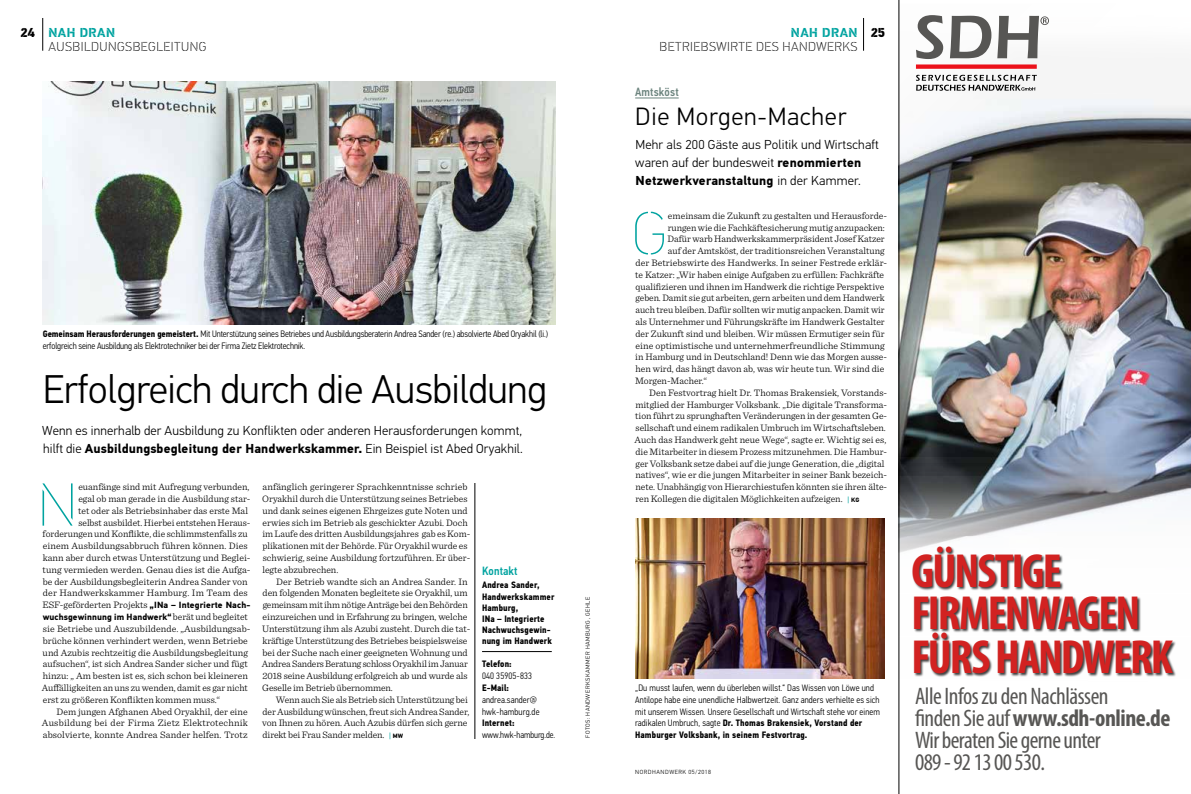
<style>
.page{position:relative;width:1191px;height:794px;background:#fff}
.page>*{position:absolute;margin:0;border:0;box-sizing:border-box;transform-origin:0 0}
.t1{font:100 60.7px "PF Din Stencil";color:#00a3a0}
.t2{font:700 condensed 48.1px/43.1px "Myriad Pro";letter-spacing:-.04em;color:#d22221}
.t3{font:300 40px "PF Din Text Pro";letter-spacing:-.01em;color:#000}
.t4{font:300 25px "PF Din Text Pro";letter-spacing:.03em;color:#000}
.t5{font:condensed 23.9px/21.8px "Myriad Pro";letter-spacing:-.025em;color:#575654}
.t6{font:300 13px/18px "PF Din Text Pro";letter-spacing:.01em;color:#000}
.t7{font:100 13px "PF Din Stencil";letter-spacing:.035em;color:#000}
.t8{font:700 13px "PF Din Stencil";letter-spacing:.035em;color:#00a3a0}
.t9{font:900 13px "PF Din Stencil";color:#000}
.t10{font:500 12px "PF Din Text Cond Pro";letter-spacing:.01em;color:#6c847e}
.t11{font:500 12px "PF Din Text Cond Pro";letter-spacing:.01em;color:#00a3a0}
.t12{font:300 9.8px/11.8px "Sentinel";color:#000}
.t13{font:300 9.3px/11.8px "PF Din Text Cond Pro";letter-spacing:.01em;color:#000}
.t14{font:300 9.3px/11.8px "PF Din Text Cond Pro";letter-spacing:-.01em;color:#000}
.t15{font:700 9.3px/11.1px "PF Din Text Cond Pro";letter-spacing:.01em;color:#000}
.t16{font:700 9px "PF Din Text Pro";letter-spacing:.01em;color:#000}
.t17{font:300 6px "PF Din Text Pro";letter-spacing:.09em;color:#000}
.s1{font-weight:700}
.s2{font-family:"PF Din Text Pro";font-weight:400;font-size:7.6px;color:#00a3a0}
.s3{font-family:"PF Din Text Pro";font-weight:700;font-size:6.2px}
.s4{font-family:"PF Din Text Pro";font-weight:700;font-size:9px}
.s5{font-family:"Sentinel";font-weight:300;font-size:9.8px}
</style>
<div class="page">
<img style="left:43px;top:81px;width:513px;height:244px">
<img style="left:635px;top:519px;width:249px;height:160px">
<img style="left:899px;top:98px;width:292px;height:360px">
<img style="left:899px;top:458px;width:292px;height:264px">
<img style="left:899px;top:5px;width:217px;height:216px">
<svg style="left:916px;top:75px;width:120px;height:16px"></svg>
<div style="left:916px;top:64px;width:120px;height:5px;background:#ec111a"></div>
<svg style="left:916px;top:15px;width:133px;height:44px"></svg>
<div style="left:912px;top:546px;width:264px;height:131px;background:#000;opacity:.75"></div>
<hr style="left:898px;top:0;width:1px;height:794px;background:#000">
<hr style="left:863px;top:18px;width:1px;height:33px;background:#000">
<hr style="left:482px;top:651px;width:70px;height:1px;background:#000">
<hr style="left:635px;top:97px;width:43px;height:1px;background:#6c847e">
<hr style="left:475px;top:483px;width:1px;height:255px;background:#000">
<hr style="left:43px;top:18px;width:1px;height:33px;background:#000">
<h3 class="t9" style="left:21px;top:25px;width:16px">24</h3>
<h3 class="t8" style="left:48px;top:25px;width:68px">NAH DRAN</h3>
<h3 class="t7" style="left:48px;top:39px;width:160px">AUSBILDUNGSBEGLEITUNG</h3>
<p class="t14" style="left:43px;top:328px;width:506px"><span class="s1">Gemeinsam Herausforderungen gemeistert.</span> Mit Unterstützung seines Betriebes und Ausbildungsberaterin Andrea Sander (re.) absolvierte Abed Oryakhil (li.) erfolgreich seine Ausbildung als Elektrotechniker bei der Firma Zietz Elektrotechnik.</p>
<h3 class="t3" style="left:43px;top:366px;width:506px">Erfolgreich durch die Ausbildung</h3>
<h3 class="t6" style="left:42px;top:422px;width:482px">Wenn es innerhalb der Ausbildung zu Konflikten oder anderen Herausforderungen kommt, hilft die <span class="s1">Ausbildungsbegleitung der Handwerkskammer.</span> Ein Beispiel ist Abed Oryakhil.</h3>
<p class="t12" style="left:262px;top:480px;width:209px">anfänglich geringerer Sprachkenntnisse schrieb Oryakhil durch die Unterstützung seines Betriebes und dank seines eigenen Ehrgeizes gute Noten und erwies sich im Betrieb als geschickter Azubi. Doch im Laufe des dritten Ausbildungsjahres gab es Kom&shy;plikationen mit der Behörde. Für Oryakhil wurde es schwierig, seine Ausbildung fortzuführen. Er über&shy;legte abzubrechen.</p>
<p class="t12" style="left:262px;top:575px;width:210px;text-indent:15px">Der Betrieb wandte sich an Andrea Sander. In den folgenden Monaten begleitete sie Oryakhil, um gemeinsam mit ihm nötige Anträge bei den Behörden einzureichen und in Erfahrung zu bringen, welche Unterstützung ihm als Azubi zusteht. Durch die tat&shy;kräftige Unterstützung des Betriebes beispielsweise bei der Suche nach einer geeigneten Wohnung und Andrea Sanders Beratung schloss Oryakhil im Januar 2018 seine Ausbildung erfolgreich ab und wurde als Geselle im Betrieb übernommen.</p>
<p class="t12" style="left:262px;top:693px;width:209px;text-indent:14px">Wenn auch Sie als Betrieb sich Unterstützung bei der Ausbildung wünschen, freut sich Andrea Sander, von Ihnen zu hören. Auch Azubis dürfen sich gerne direkt bei Frau Sander melden. <span class="s2">|</span> <span class="s3">MW</span></p>
<h1 class="t1" style="left:38px;top:471px;width:41px">N</h1>
<p class="t12" style="left:42px;top:480px;width:210px;text-align:right">euanfänge sind mit Aufregung verbunden,<br>egal ob man gerade in die Ausbildung star-<br>tet oder als Betriebsinhaber das erste Mal<br>selbst ausbildet. Hierbei entstehen Heraus&shy;forderungen und Konflikte, die schlimmstenfalls zu einem Ausbildungsabbruch führen können. Dies kann aber durch etwas Unterstützung und Beglei&shy;tung vermieden werden. Genau dies ist die Aufga&shy;be der Ausbildungsbegleiterin Andrea Sander von der Handwerkskammer Hamburg. Im Team des ESF-geförderten Projekts <span class="s4">„INa – Integrierte Nach-</span></p>
<p class="t16" style="left:43px;top:611px;width:207px">wuchsgewinnung im Handwerk“ <span class="s5">berät und begleitet</span></p>
<p class="t12" style="left:42px;top:622px;width:210px">sie Betriebe und Auszubildende. „Ausbildungsab&shy;brüche können verhindert werden, wenn Betriebe und Azubis rechtzeitig die Ausbildungsbegleitung aufsuchen“, ist sich Andrea Sander sicher und fügt hinzu: „ Am besten ist es, sich schon bei kleineren Auffälligkeiten an uns zu wenden, damit es gar nicht erst zu größeren Konflikten kommen muss.“</p>
<p class="t12" style="left:42px;top:704px;width:207px;text-align:justify;text-indent:15px">Dem jungen Afghanen Abed Oryakhil, der eine Ausbildung bei der Firma Zietz Elektrotechnik absolvierte, konnte Andrea Sander helfen. Trotz</p>
<p class="t11" style="left:482px;top:563px;width:37px">Kontakt</p>
<p class="t15" style="left:482px;top:580px;width:74px">Andrea Sander,<br>Handwerkskammer<br>Hamburg,<br>INa – Integrierte<br>Nachwuchsgewin&shy;nung im Handwerk</p>
<p class="t15" style="left:482px;top:658px;width:31px">Telefon:</p>
<p class="t13" style="left:482px;top:670px;width:52px">040 35905-833</p>
<p class="t15" style="left:482px;top:682px;width:28px">E-Mail:</p>
<p class="t13" style="left:482px;top:693px;width:59px">andrea.sander@ hwk-hamburg.de</p>
<p class="t15" style="left:482px;top:717px;width:34px">Internet:</p>
<p class="t14" style="left:482px;top:729px;width:74px">www.hwk-hamburg.de.</p>
<p class="t17" style="left:584px;top:738px;width:143px;rotate:-90deg">FOTOS: HANDWERKSKAMMER HAMBURG, GEHLE</p>
<h3 class="t8" style="left:791px;top:25px;width:68px">NAH DRAN</h3>
<h3 class="t7" style="left:659px;top:39px;width:199px">BETRIEBSWIRTE DES HANDWERKS</h3>
<h3 class="t9" style="left:870px;top:25px;width:16px">25</h3>
<p class="t10" style="left:635px;top:85px;width:45px">Amtsköst</p>
<h3 class="t4" style="left:635px;top:102px;width:213px">Die Morgen-Macher</h3>
<h3 class="t6" style="left:635px;top:136px;width:245px">Mehr als 200 Gäste aus Politik und Wirtschaft waren auf der bundesweit <span class="s1">renommierten<br>Netzwerkveranstaltung</span> in der Kammer.</h3>
<h1 class="t1" style="left:631px;top:200px;width:38px">G</h1>
<p class="t12" style="left:668px;top:209px;width:221px">emeinsam die Zukunft zu gestalten und Herausforde-</p>
<p class="t12" style="left:668px;top:221px;width:219px">rungen wie die Fachkäftesicherung mutig anzupacken:</p>
<p class="t12" style="left:667px;top:232px;width:219px">Dafür warb Handwerkskammerpräsident Josef Katzer</p>
<p class="t12" style="left:668px;top:244px;width:218px">auf der Amtsköst, der traditionsreichen Veranstaltung</p>
<p class="t12" style="left:635px;top:256px;width:253px">der Betriebswirte des Handwerks. In seiner Festrede erklär-</p>
<p class="t12" style="left:635px;top:268px;width:250px">te Katzer: „Wir haben einige Aufgaben zu erfüllen: Fachkräfte</p>
<p class="t12" style="left:635px;top:280px;width:250px">qualifizieren und ihnen im Handwerk die richtige Perspektive</p>
<p class="t12" style="left:635px;top:291px;width:251px">geben. Damit sie gut arbeiten, gern arbeiten und dem Handwerk</p>
<p class="t12" style="left:635px;top:303px;width:251px">auch treu bleiben. Dafür sollten wir mutig anpacken. Damit wir</p>
<p class="t12" style="left:635px;top:315px;width:251px">als Unternehmer und Führungskräfte im Handwerk Gestalter</p>
<p class="t12" style="left:635px;top:327px;width:251px">der Zukunft sind und bleiben. Wir müssen Ermutiger sein für</p>
<p class="t12" style="left:635px;top:339px;width:251px">eine optimistische und unternehmerfreundliche Stimmung</p>
<p class="t12" style="left:635px;top:350px;width:253px">in Hamburg und in Deutschland! Denn wie das Morgen ausse-</p>
<p class="t12" style="left:635px;top:362px;width:250px">hen wird, das hängt davon ab, was wir heute tun. Wir sind die</p>
<p class="t12" style="left:635px;top:374px;width:74px">Morgen-Macher.“</p>
<p class="t12" style="left:649px;top:386px;width:239px">Den Festvortrag hielt Dr. Thomas Brakensiek, Vorstands-</p>
<p class="t12" style="left:635px;top:398px;width:253px">mitglied der Hamburger Volksbank. „Die digitale Transforma-</p>
<p class="t12" style="left:635px;top:409px;width:253px">tion führt zu sprunghaften Veränderungen in der gesamten Ge-</p>
<p class="t12" style="left:635px;top:421px;width:252px">sellschaft und einem radikalen Umbruch im Wirtschaftsleben.</p>
<p class="t12" style="left:634px;top:433px;width:253px">Auch das Handwerk geht neue Wege“, sagte er. Wichtig sei es,</p>
<p class="t12" style="left:635px;top:445px;width:253px">die Mitarbeiter in diesem Prozess mitzunehmen. Die Hambur-</p>
<p class="t12" style="left:635px;top:457px;width:250px">ger Volksbank setze dabei auf die junge Generation, die „digital</p>
<p class="t12" style="left:635px;top:468px;width:253px">natives“, wie er die jungen Mitarbeiter in seiner Bank bezeich-</p>
<p class="t12" style="left:635px;top:480px;width:253px">nete. Unabhängig von Hierarchiestufen könnten sie ihren älte-</p>
<p class="t12" style="left:635px;top:492px;width:225px">ren Kollegen die digitalen Möglichkeiten aufzeigen. <span class="s2">|</span> <span class="s3">KG</span></p>
<p class="t13" style="left:635px;top:682px;width:246px">„Du musst laufen, wenn du überleben willst.“ Das Wissen von Löwe und Antilope habe eine unendliche Halbwertzeit. Ganz anders verhielte es sich mit unserem Wissen. Unsere Gesellschaft und Wirtschaft stehe vor einem radikalen Umbruch, sagte <span class="s1">Dr. Thomas Brakensiek, Vorstand der Hamburger Volksbank, in seinem Festvortrag.</span></p>
<p class="t17" style="left:635px;top:768px;width:77px">NORDHANDWERK 05/2018</p>
<h2 class="t2" style="left:911px;top:549px;width:263px">GÜNSTIGE<br>FIRMENWAGEN<br>FÜRS HANDWERK</h2>
<h3 class="t5" style="left:915px;top:685px;width:257px">Alle Infos zu den Nachlässen<br>finden Sie auf <span class="s1">www.sdh-online.de<br></span>Wir beraten Sie gerne unter<br>089 - 92 13 00 530.</h3>
</div>
